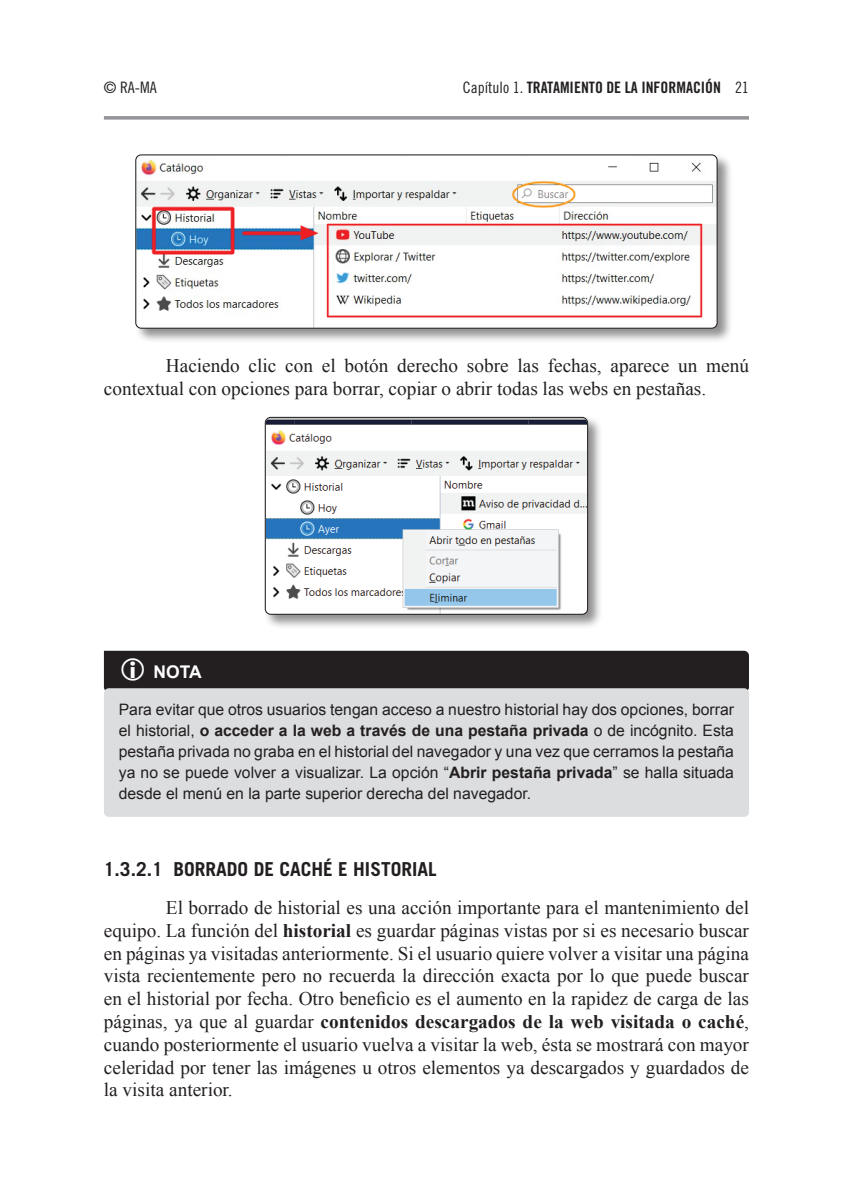
<style>
.page{position:relative;width:854px;height:1204px;background:#fff}
.page>*{position:absolute;margin:0;border:0;box-sizing:border-box;transform-origin:0 0}
.t1{font:19.25px/22.8px "Times New Roman";color:#231f20}
.t2{font:700 19.25px "Trade Gothic LT Std";color:#231f20}
.t3{font:700 17.5px "Arial";color:#fff}
.t4{font:15.75px/21px "Arial";color:#231f20;text-align:justify}
.t5{font:15.75px "Trade Gothic LT Std Bd Cn 20";color:#231f20}
.t6{font:15.75px "Trade Gothic LT Std Cn 18";color:#231f20}
.s1{font-family:"Trade Gothic LT Std Cn 18"}
.s2{font-weight:700}
</style>
<div class="page">
<svg style="left:104px;top:116px;width:645px;height:4px;fill:#989a9d"></svg>
<div style="left:104px;top:688px;width:645px;height:129px;background:#dcdddf;border-radius:5px"></div>
<div style="left:134px;top:153px;width:599px;height:191px;background:#231f20;opacity:.5"></div>
<img style="left:136px;top:155px;width:580px;height:173px">
<div style="left:135px;top:154px;width:582px;height:175px;border:1px solid #231f20;border-radius:5px"></div>
<div style="left:264px;top:416px;width:339px;height:214px;background:#231f20;opacity:.5"></div>
<img style="left:266px;top:418px;width:321px;height:196px">
<div style="left:265px;top:417px;width:323px;height:198px;border:1px solid #231f20;border-radius:5px"></div>
<svg style="left:104px;top:651px;width:645px;height:41px"></svg>
<p class="t6" style="left:104px;top:78px;width:54px">© RA-MA</p>
<p class="t5" style="left:463px;top:78px;width:288px"><span class="s1">Capítulo 1.</span> TRATAMIENTO DE LA INFORMACIÓN <span class="s1">21</span></p>
<p class="t1" style="left:104px;top:354px;width:646px;text-indent:62px">Haciendo clic con el botón derecho sobre las fechas, aparece un menú contextual con opciones para borrar, copiar o abrir todas las webs en pestañas.</p>
<p class="t3" style="left:153px;top:660px;width:50px">NOTA</p>
<p class="t4" style="left:119px;top:698px;width:617px">Para evitar que otros usuarios tengan acceso a nuestro historial hay dos opciones, borrar el historial, <span class="s2">o acceder a la web a través de una pestaña privada</span> o de incógnito. Esta pestaña privada no graba en el historial del navegador y una vez que cerramos la pestaña ya no se puede volver a visualizar. La opción “<span class="s2">Abrir pestaña privada</span>” se halla situada desde el menú en la parte superior derecha del navegador.</p>
<p class="t2" style="left:104px;top:857px;width:334px">1.3.2.1 BORRADO DE CACHÉ E HISTORIAL</p>
<p class="t1" style="left:104px;top:896px;width:646px;text-align:justify;text-indent:62px">El borrado de historial es una acción importante para el mantenimiento del equipo. La función del <span class="s2">historial</span> es guardar páginas vistas por si es necesario buscar en páginas ya visitadas anteriormente. Si el usuario quiere volver a visitar una página vista recientemente pero no recuerda la dirección exacta por lo que puede buscar en el historial por fecha. Otro beneficio es el aumento en la rapidez de carga de las páginas, ya que al guardar <span class="s2">contenidos descargados de la web visitada o caché</span>, cuando posteriormente el usuario vuelva a visitar la web, ésta se mostrará con mayor celeridad por tener las imágenes u otros elementos ya descargados y guardados de la visita anterior.</p>
</div>
